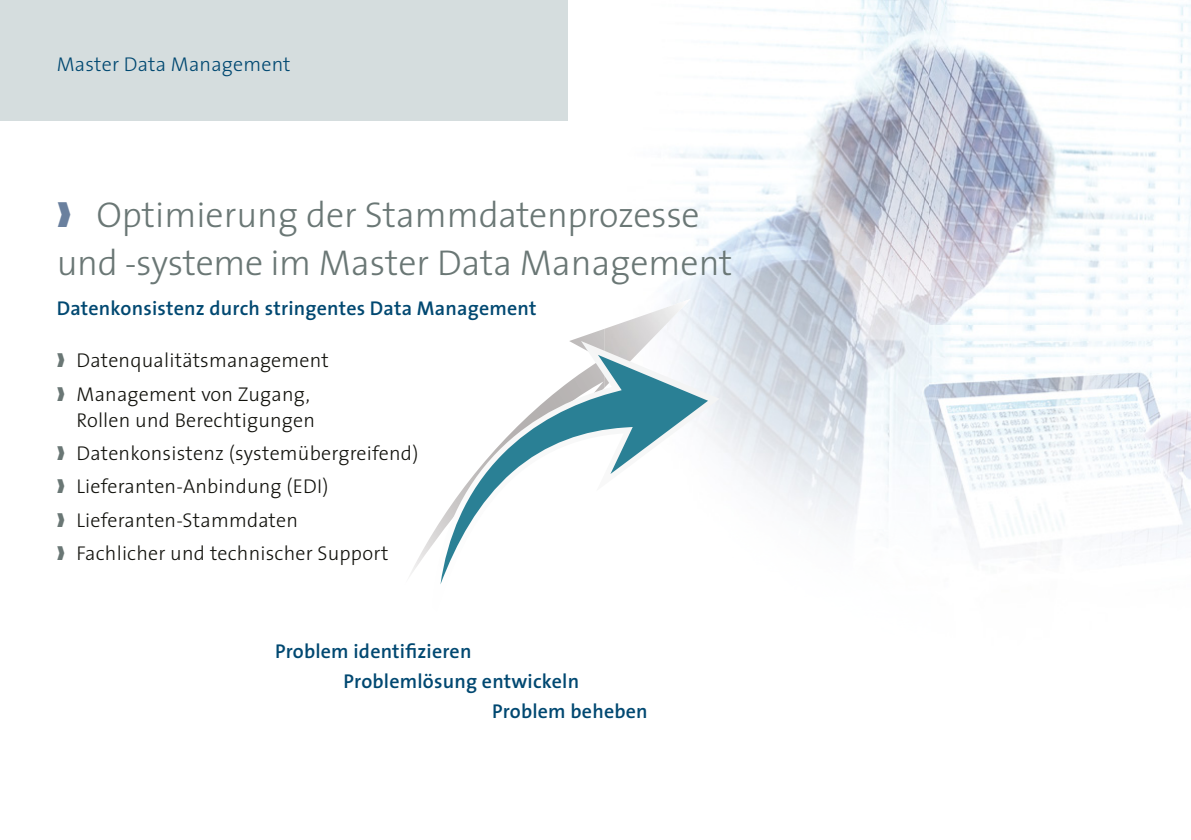
<style>
.page{position:relative;width:1191px;height:840px;background:#fff}
.page>*{position:absolute;margin:0;border:0;box-sizing:border-box;transform-origin:0 0}
.t1{font:300 36px/48px "The Sans";color:#6a7775}
.t2{font:300 20px/33.4px "The Sans";letter-spacing:.01em;color:#12120d}
.t3{font:600 20px "The Sans";letter-spacing:.01em;color:#004871}
.t4{font:300 20px "The Sans";letter-spacing:.01em;color:#004871}
.s1{color:#6a809e}
.s2{color:#6a7775}
</style>
<div class="page">
<img style="left:667px;top:0;width:524px;height:551px">
<svg style="left:570px;top:329px;width:34px;height:12px"></svg>
<img style="left:604px;top:299px;width:86px;height:42px">
<svg style="left:432px;top:341px;width:287px;height:210px"></svg>
<svg style="left:440px;top:354px;width:268px;height:230px"></svg>
<div style="left:0;top:0;width:567px;height:120px;background:#d5ddde"></div>
<p class="t4" style="left:57px;top:48px;width:235px">Master Data Management</p>
<h1 class="t1" style="left:57px;top:189px;width:677px"><span class="s1">❱</span> Optimierung der Stamm datenprozesse und -systeme im Master Data Management</h1>
<p class="t3" style="left:57px;top:291px;width:481px">Datenkonsistenz durch stringentes Data Management</p>
<p class="t2" style="left:57px;top:343px;width:273px"><span class="s2">❱</span> Datenqualitätsmanagement <span class="s2">❱</span> Management von Zugang,</p>
<p class="t2" style="left:57px;top:402px;width:363px;text-indent:20px">Rollen und Berechtigungen<br><span class="s2">❱</span> Datenkonsistenz (systemübergreifend) <span class="s2">❱</span> Lieferanten-Anbindung (EDI)<br><span class="s2">❱</span> Lieferanten-Stammdaten<br><span class="s2">❱</span> Fachlicher und technischer Support</p>
<p class="t3" style="left:275px;top:634px;width:198px">Problem identifizieren</p>
<p class="t3" style="left:343px;top:664px;width:237px">Problemlösung entwickeln</p>
<p class="t3" style="left:492px;top:694px;width:157px">Problem beheben</p>
</div>
